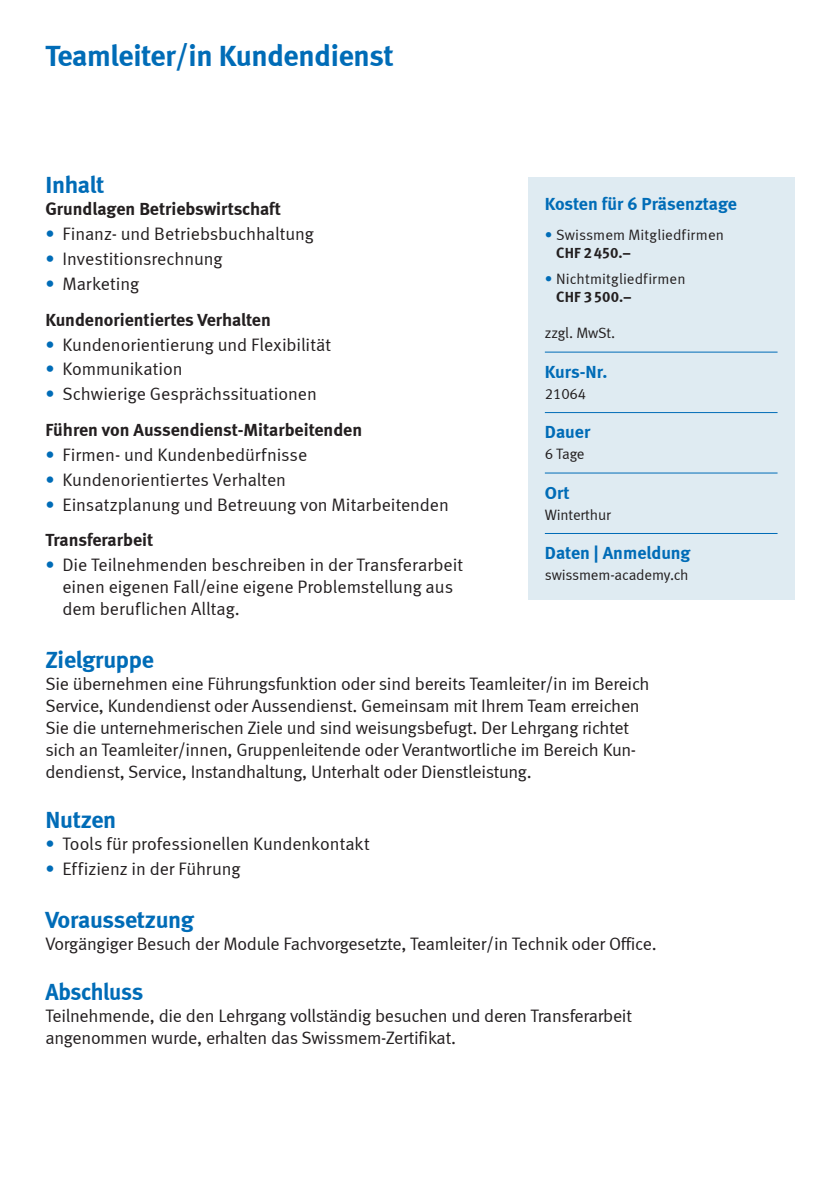
<style>
.page{position:relative;width:840px;height:1191px;background:#fff}
.page>*{position:absolute;margin:0;border:0;box-sizing:border-box;transform-origin:0 0}
.t1{font:30px "Meta Bold LF";letter-spacing:-.01em;color:#006cb7}
.t2{font:24px "Meta Bold LF";letter-spacing:-.01em;color:#006cb7}
.t3{font:24px "Meta Bold LF";letter-spacing:-.01em;color:#006cb7;scale:.95 1}
.t4{font:18px/22px "Meta Normal LF";letter-spacing:-.015em;color:#231f20}
.t5{font:18px "Meta Bold LF";color:#231f20}
.t6{font:18px "Meta Bold LF";color:#006cb7}
.t7{font:15px "Meta Normal LF";color:#231f20}
.t8{font:15px "Meta Bold LF";letter-spacing:.005em;color:#231f20}
.s1{color:#006cb7}
</style>
<div class="page">
<div style="left:527px;top:177px;width:267px;height:422px;background:#dfebf2"></div>
<hr style="left:544px;top:352px;width:233px;height:1px;background:#006cb7">
<hr style="left:544px;top:412px;width:233px;height:1px;background:#006cb7">
<hr style="left:544px;top:473px;width:233px;height:1px;background:#006cb7">
<hr style="left:544px;top:533px;width:233px;height:1px;background:#006cb7">
<h1 class="t1" style="left:45px;top:38px;width:349px">Teamleiter/in Kundendienst</h1>
<h2 class="t2" style="left:45px;top:171px;width:61px">Inhalt</h2>
<p class="t5" style="left:45px;top:198px;width:237px">Grundlagen Betriebswirtschaft</p>
<p class="t4" style="left:45px;top:223px;width:270px"><span class="s1">•</span> Finanz- und Betriebsbuchhaltung</p>
<p class="t4" style="left:45px;top:247px;width:178px"><span class="s1">•</span> Investitionsrechnung</p>
<p class="t4" style="left:45px;top:272px;width:95px"><span class="s1">•</span> Marketing</p>
<p class="t5" style="left:45px;top:309px;width:227px">Kundenorientiertes Verhalten</p>
<p class="t4" style="left:45px;top:333px;width:287px"><span class="s1">•</span> Kundenorientierung und Flexibilität</p>
<p class="t4" style="left:45px;top:358px;width:139px"><span class="s1">•</span> Kommunikation</p>
<p class="t4" style="left:45px;top:383px;width:273px"><span class="s1">•</span> Schwierige Gesprächssituationen</p>
<p class="t5" style="left:45px;top:419px;width:318px">Führen von Aussendienst-Mitarbeitenden</p>
<p class="t4" style="left:45px;top:443px;width:263px"><span class="s1">•</span> Firmen- und Kundenbedürfnisse</p>
<p class="t4" style="left:45px;top:468px;width:242px"><span class="s1">•</span> Kundenorientiertes Verhalten</p>
<p class="t4" style="left:45px;top:493px;width:405px"><span class="s1">•</span> Einsatzplanung und Betreuung von Mitarbeitenden</p>
<p class="t5" style="left:45px;top:529px;width:109px">Transferarbeit</p>
<p class="t4" style="left:62px;top:554px;width:402px;text-indent:-17px"><span class="s1">•</span> Die Teilnehmenden beschreiben in der Transferarbeit einen eigenen Fall/eine eigene Problemstellung aus dem beruflichen Alltag.</p>
<h2 class="t2" style="left:45px;top:645px;width:110px">Zielgruppe</h2>
<p class="t4" style="left:45px;top:672px;width:605px">Sie übernehmen eine Führungsfunktion oder sind bereits Teamleiter/in im Bereich Service, Kundendienst oder Aussendienst. Gemeinsam mit Ihrem Team erreichen Sie die unternehmerischen Ziele und sind weisungsbefugt. Der Lehrgang richtet sich an Teamleiter/innen, Gruppenleitende oder Verantwortliche im Bereich Kun&shy;dendienst, Service, Instandhaltung, Unterhalt oder Dienstleistung.</p>
<h2 class="t2" style="left:45px;top:805px;width:72px">Nutzen</h2>
<p class="t4" style="left:45px;top:832px;width:325px"><span class="s1">•</span> Tools für professionellen Kundenkontakt</p>
<p class="t4" style="left:45px;top:857px;width:196px"><span class="s1">•</span> Effizienz in der Führung</p>
<h2 class="t2" style="left:45px;top:905px;width:150px">Voraussetzung</h2>
<p class="t4" style="left:45px;top:932px;width:612px">Vorgängiger Besuch der Module Fachvorgesetzte, Teamleiter/in Technik oder Office.</p>
<h2 class="t3" style="left:45px;top:977px;width:105px">Abschluss</h2>
<p class="t4" style="left:45px;top:1004px;width:587px">Teilnehmende, die den Lehrgang vollständig besuchen und deren Transferarbeit angenommen wurde, erhalten das Swissmem-Zertifikat.</p>
<p class="t6" style="left:544px;top:193px;width:194px">Kosten für 6 Präsenztage</p>
<p class="t7" style="left:544px;top:226px;width:180px"><span class="s1">•</span> Swissmem Mitgliedfirmen</p>
<p class="t8" style="left:556px;top:244px;width:76px">CHF 2450.–</p>
<p class="t7" style="left:544px;top:270px;width:142px"><span class="s1">•</span> Nichtmitgliedfirmen</p>
<p class="t8" style="left:556px;top:288px;width:77px">CHF 3500.–</p>
<p class="t7" style="left:544px;top:324px;width:72px">zzgl. MwSt.</p>
<p class="t6" style="left:544px;top:361px;width:64px">Kurs-Nr.</p>
<p class="t7" style="left:544px;top:385px;width:43px">21064</p>
<p class="t6" style="left:544px;top:421px;width:47px">Dauer</p>
<p class="t7" style="left:544px;top:445px;width:41px">6 Tage</p>
<p class="t6" style="left:544px;top:482px;width:26px">Ort</p>
<p class="t7" style="left:544px;top:506px;width:67px">Winterthur</p>
<p class="t6" style="left:544px;top:542px;width:147px">Daten | Anmeldung</p>
<p class="t7" style="left:544px;top:566px;width:145px">swissmem-academy.ch</p>
</div>
